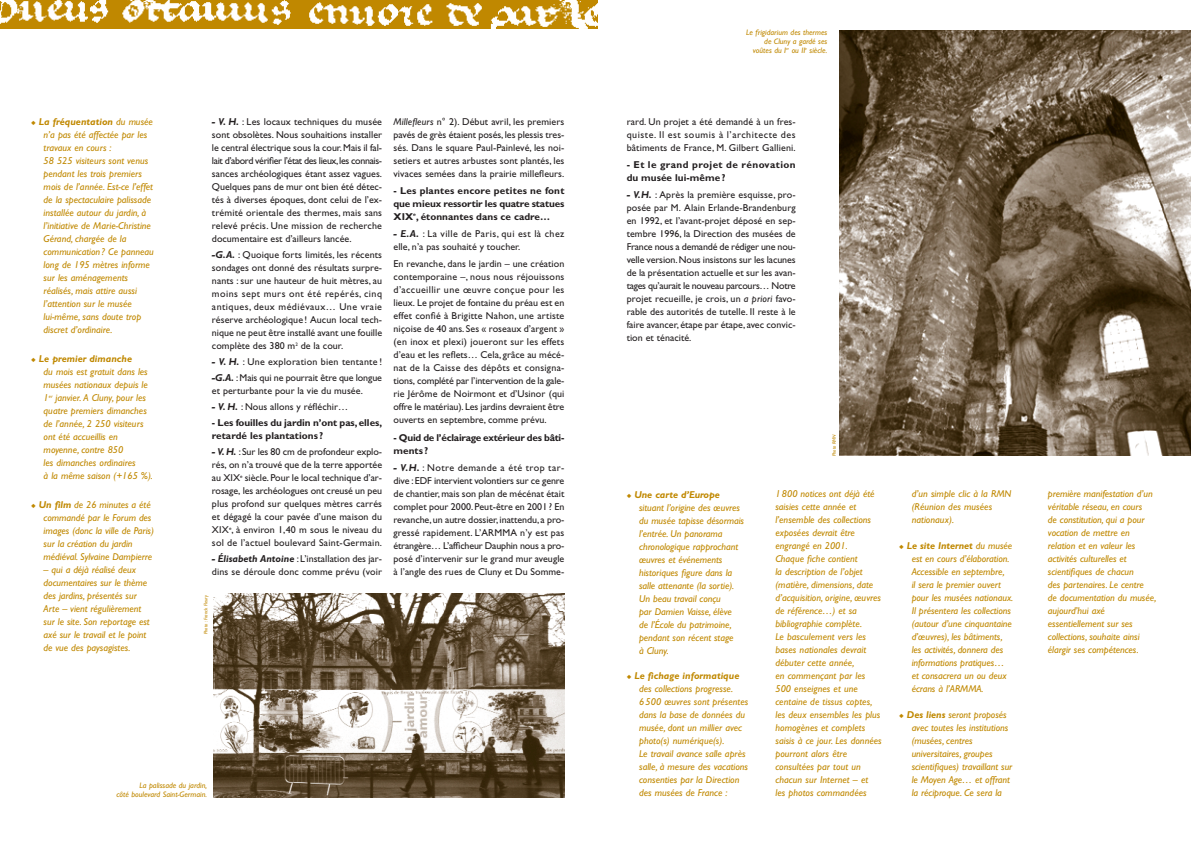
<style>
.page{position:relative;width:1191px;height:842px;background:#fff}
.page>*{position:absolute;margin:0;border:0;box-sizing:border-box;transform-origin:0 0}
.t1{font:italic 10px/13px "Gill Sans";letter-spacing:-.005em;color:#c08800}
.t2{font:10px/13px "Gill Sans";letter-spacing:.005em;color:#231f20;text-align:justify}
.t3{font:700 10px/13px "Gill Sans";letter-spacing:-.005em;color:#231f20}
.t4{font:10px/13px "Gill Sans";letter-spacing:.025em;color:#231f20}
.t5{font:700 10px/13px "Gill Sans";letter-spacing:.045em;color:#231f20}
.t6{font:700 10px/13px "Gill Sans";letter-spacing:-.025em;color:#231f20}
.t7{font:italic 8px/9px "Gill Sans";color:#c08800;text-align:right}
.t8{font:italic 5px "Gill Sans";color:#c08800}
.s1{font-weight:700}
.s2{font-weight:700;font-style:italic}
.s3{font-style:italic}
</style>
<div class="page">
<img style="left:839px;top:30px;width:351px;height:426px">
<img style="left:0;top:0;width:597px;height:28px">
<img style="left:213px;top:594px;width:351px;height:203px">
<p class="t1" style="left:44px;top:116px;width:112px;text-indent:-12px">◆ <span class="s1">La fréquentation</span> du musée n’a pas été affectée par les travaux en cours :<br>58 525 visiteurs sont venus pendant les trois premiers mois de l’année. Est-ce l’effet de la spectaculaire palissade installée autour du jardin, à l’initiative de Marie-Christine<br>Gérand, chargée de la communication ? Ce panneau long de 195 mètres informe sur les aménagements réalisés, mais attire aussi l’attention sur le musée lui-même, sans doute trop discret d’ordinaire.</p>
<p class="t1" style="left:44px;top:353px;width:111px;text-indent:-12px">◆ <span class="s1">Le premier dimanche<br></span>du mois est gratuit dans les musées nationaux depuis le<br>1<sup>er</sup> janvier. A Cluny, pour les quatre premiers dimanches de l’année, 2 250 visiteurs ont été accueillis en moyenne, contre 850<br>les dimanches ordinaires<br>à la même saison (+165 %).</p>
<p class="t1" style="left:44px;top:499px;width:112px;text-indent:-12px">◆ <span class="s1">Un film</span> de 26 minutes a été commandé par le Forum des images (donc la ville de Paris) sur la création du jardin médiéval. Sylvaine Dampierre</p>
<p class="t1" style="left:44px;top:564px;width:108px">– qui a déjà réalisé deux documentaires sur le thème des jardins, présentés sur<br>Arte – vient régulièrement sur le site. Son reportage est axé sur le travail et le point de vue des paysagistes.</p>
<p class="t2" style="left:212px;top:116px;width:172px"><span class="s2">- V. H.</span> : Les locaux techniques du musée sont obsolètes. Nous souhaitions installer le central électrique sous la cour.Mais il fal&shy;lait d’abord vérifier l’état des lieux,les connais&shy;sances archéologiques étant assez vagues.<br>Quelques pans de mur ont bien été détec&shy;tés à diverses époques, dont celui de l’ex&shy;trémité orientale des thermes, mais sans relevé précis. Une mission de recherche documentaire est d’ailleurs lancée.</p>
<p class="t2" style="left:212px;top:249px;width:172px"><span class="s2">-G.A.</span> : Quoique forts limités, les récents sondages ont donné des résultats surpre&shy;nants : sur une hauteur de huit mètres, au moins sept murs ont été repérés, cinq antiques, deux médiévaux… Une vraie réserve archéologique ! Aucun local tech&shy;nique ne peut être installé avant une fouille complète des 380 m<sup>2</sup> de la cour.</p>
<p class="t2" style="left:212px;top:355px;width:172px;line-height:16px"><span class="s2">- V. H.</span> : Une exploration bien tentante ! <span class="s2">-G.A.</span> :Mais qui ne pourrait être que longue</p>
<p class="t2" style="left:212px;top:385px;width:152px">et perturbante pour la vie du musée.</p>
<p class="t2" style="left:212px;top:401px;width:138px"><span class="s2">- V. H.</span> : Nous allons y réfléchir…</p>
<p class="t3" style="left:212px;top:417px;width:172px">- Les fouilles du jardin n’ont pas,elles, retardé les plantations ?</p>
<p class="t2" style="left:212px;top:446px;width:172px"><span class="s2">- V.H.</span> : Sur les 80 cm de profondeur explo&shy;rés, on n’a trouvé que de la terre apportée au XIX<sup>e</sup> siècle.Pour le local technique d’ar&shy;rosage, les archéologues ont creusé un peu plus profond sur quelques mètres carrés et dégagé la cour pavée d’une maison du XIX<sup>e</sup>, à environ 1,40 m sous le niveau du sol de l’actuel boulevard Saint-Germain.</p>
<p class="t2" style="left:212px;top:553px;width:172px"><span class="s2">- Élisabeth Antoine</span> : L’installation des jar&shy;dins se déroule donc comme prévu (voir</p>
<p class="t8" style="left:204px;top:634px;width:41px;rotate:-90deg">Photo : Franck Fleury</p>
<p class="t2" style="left:393px;top:116px;width:172px"><span class="s3">Millefleurs</span> n° 2). Début avril, les premiers pavés de grès étaient posés, les plessis tres&shy;sés. Dans le square Paul-Painlevé, les noi&shy;setiers et autres arbustes sont plantés, les vivaces semées dans la prairie millefleurs.</p>
<p class="t3" style="left:393px;top:185px;width:172px;text-align:justify">- Les plantes encore petites ne font que mieux ressortir les quatre statues XIX<sup>e</sup>, étonnantes dans ce cadre…</p>
<p class="t4" style="left:393px;top:228px;width:172px"><span class="s2">- E.A.</span> : La ville de Paris, qui est là chez elle, n’a pas souhaité y toucher.</p>
<p class="t2" style="left:393px;top:258px;width:172px">En revanche, dans le jardin – une création contemporaine –, nous nous réjouissons d’accueillir une œuvre conçue pour les lieux. Le projet de fontaine du préau est en effet confié à Brigitte Nahon, une artiste niçoise de 40 ans. Ses « roseaux d’argent » (en inox et plexi) joueront sur les effets d’eau et les reflets… Cela, grâce au mécé&shy;nat de la Caisse des dépôts et consigna&shy;tions, complété par l’intervention de la gale&shy;rie Jérôme de Noirmont et d’Usinor (qui offre le matériau).Les jardins devraient être ouverts en septembre, comme prévu.</p>
<p class="t6" style="left:393px;top:432px;width:172px">- Quid de l’éclairage extérieur des bâti&shy;ments ?</p>
<p class="t2" style="left:393px;top:462px;width:172px"><span class="s2">- V.H.</span> : Notre demande a été trop tar&shy;dive :EDF intervient volontiers sur ce genre de chantier,mais son plan de mécénat était complet pour 2000. Peut-être en 2001 ? En revanche,un autre dossier, inattendu, a pro&shy;gressé rapidement. L’ARMMA n’y est pas étrangère… L’afficheur Dauphin nous a pro&shy;posé d’intervenir sur le grand mur aveugle à l’angle des rues de Cluny et Du Somme-</p>
<p class="t7" style="left:117px;top:782px;width:92px">La palissade du jardin,<br>côté boulevard Saint-Germain.</p>
<p class="t7" style="left:746px;top:28px;width:83px">Le frigidarium des thermes de Cluny a gardé ses voûtes du I<sup>er</sup> ou II<sup>e</sup> siècle.</p>
<p class="t2" style="left:626px;top:116px;width:171px">rard. Un projet a été demandé à un fres&shy;quiste. Il est soumis à l’architecte des bâtiments de France, M. Gilbert Gallieni.</p>
<p class="t5" style="left:626px;top:159px;width:171px">- Et le grand projet de rénovation du musée lui-même ?</p>
<p class="t2" style="left:626px;top:189px;width:171px"><span class="s2">- V.H.</span> : Après la première esquisse, pro&shy;posée par M. Alain Erlande-Brandenburg en 1992, et l’avant-projet déposé en sep&shy;tembre 1996, la Direction des musées de France nous a demandé de rédiger une nou&shy;velle version.Nous insistons sur les lacunes de la présentation actuelle et sur les avan&shy;tages qu’aurait le nouveau parcours… Notre projet recueille, je crois, un <span class="s3">a priori</span> favo&shy;rable des autorités de tutelle. Il reste à le faire avancer, étape par étape, avec convic&shy;tion et ténacité.</p>
<p class="t1" style="left:639px;top:489px;width:106px;text-indent:-12px">◆ <span class="s1">Une carte d’Europe </span>situant l’origine des œuvres du musée tapisse désormais l’entrée. Un panorama chronologique rapprochant œuvres et événements historiques figure dans la salle attenante (la sortie).<br>Un beau travail conçu<br>par Damien Vaisse, élève<br>de l’École du patrimoine, pendant son récent stage<br>à Cluny.</p>
<p class="t1" style="left:639px;top:670px;width:111px;text-indent:-12px">◆ <span class="s1">Le fichage informatique </span>des collections progresse.<br>6 500 œuvres sont présentes dans la base de données du musée, dont un millier avec photo(s) numérique(s).<br>Le travail avance salle après salle, à mesure des vacations consenties par la Direction des musées de France :</p>
<p class="t8" style="left:832px;top:456px;width:24px;rotate:-90deg">Photo RMN</p>
<p class="t1" style="left:775px;top:488px;width:108px">1 800 notices ont déjà été saisies cette année et l’ensemble des collections exposées devrait être engrangé en 2001.<br>Chaque fiche contient<br>la description de l’objet (matière, dimensions, date d’acquisition, origine, œuvres de référence…) et sa bibliographie complète.<br>Le basculement vers les bases nationales devrait débuter cette année,<br>en commençant par les<br>500 enseignes et une centaine de tissus coptes, les deux ensembles les plus homogènes et complets saisis à ce jour. Les données pourront alors être consultées par tout un chacun sur Internet – et<br>les photos commandées</p>
<p class="t1" style="left:911px;top:488px;width:101px">d’un simple clic à la RMN (Réunion des musées nationaux).</p>
<p class="t1" style="left:911px;top:540px;width:103px;text-indent:-12px">◆ <span class="s1">Le site Internet</span> du musée est en cours d’élaboration.<br>Accessible en septembre,<br>il sera le premier ouvert pour les musées nationaux.<br>Il présentera les collections (autour d’une cinquantaine d’œuvres), les bâtiments, les activités, donnera des informations pratiques… et consacrera un ou deux écrans à l’ARMMA.</p>
<p class="t1" style="left:911px;top:709px;width:102px;text-indent:-12px">◆ <span class="s1">Des liens</span> seront proposés avec toutes les institutions (musées, centres universitaires, groupes scientifiques) travaillant sur le Moyen Age… et offrant la réciproque. Ce sera la</p>
<p class="t1" style="left:1048px;top:488px;width:110px">première manifestation d’un véritable réseau, en cours<br>de constitution, qui a pour vocation de mettre en relation et en valeur les activités culturelles et scientifiques de chacun<br>des partenaires. Le centre<br>de documentation du musée, aujourd’hui axé essentiellement sur ses collections, souhaite ainsi élargir ses compétences.</p>
</div>
